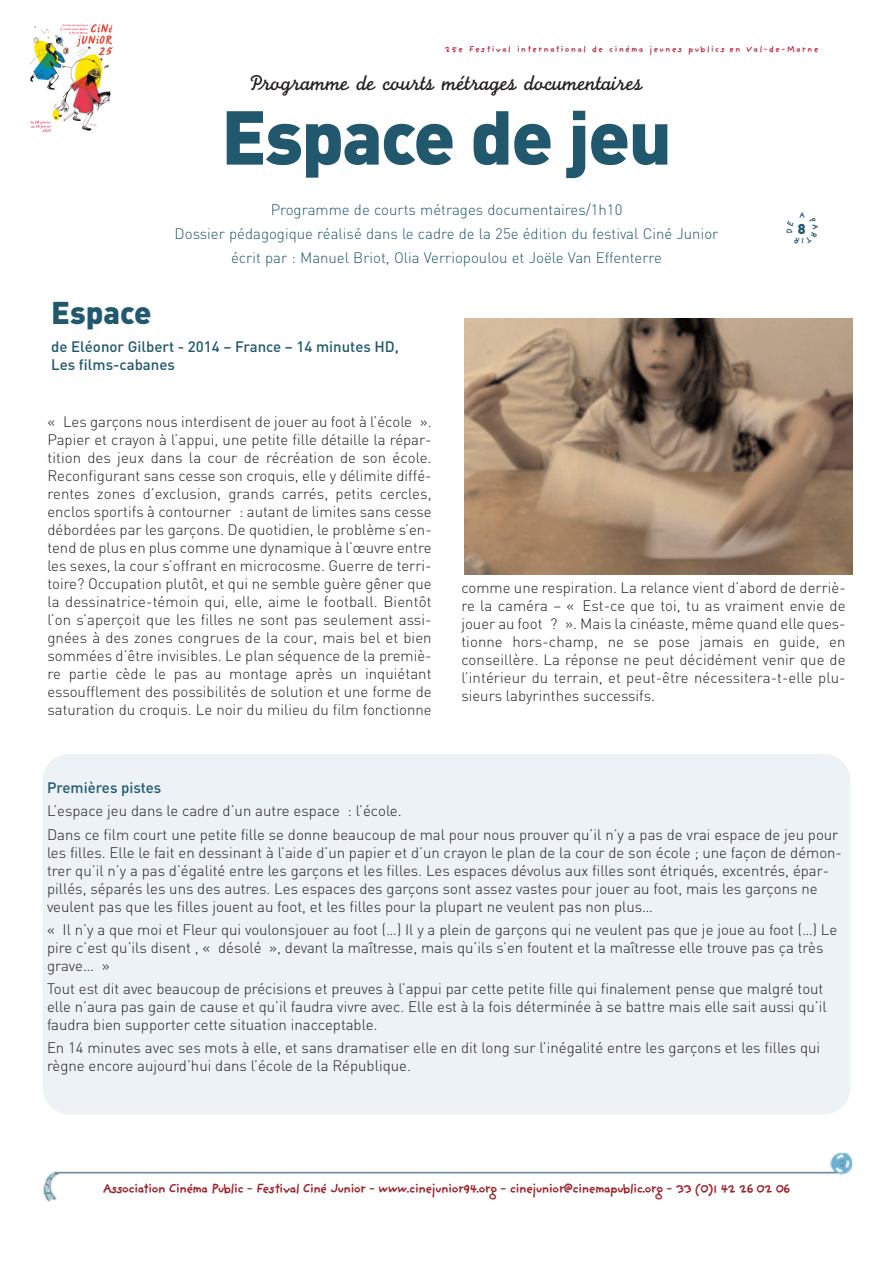
<style>
.page{position:relative;width:893px;height:1263px;background:#fff}
.page>*{position:absolute;margin:0;border:0;box-sizing:border-box;transform-origin:0 0}
.t1{font:900 75px "DIN";letter-spacing:-.02em;color:#21586e}
.t2{font:900 31.05px "DIN";color:#21586e}
.t3{font:22.5px "M Monoline Script";letter-spacing:-.015em;color:#231f20}
.t4{font:300 15px/18px "DIN";color:#231f20}
.t5{font:300 15px/24px "DIN";color:#21586e;text-align:center}
.t6{font:500 15px/18px "DIN";color:#21586e}
.t7{font:900 14.1px "DIN";color:#21586e}
.t8{font:700 13.5px "Providence Sans";letter-spacing:-.09em;color:#9f212a}
.t9{font:700 8.85px "Providence Sans";letter-spacing:.12em;color:#b62841}
</style>
<div class="page">
<img style="left:43px;top:1152px;width:810px;height:50px">
<img style="left:465px;top:319px;width:387px;height:255px">
<div style="left:43px;top:754px;width:807px;height:360px;background:#ecf2f6;border-radius:27px"></div>
<img style="left:30px;top:24px;width:83px;height:108px">
<p class="t9" style="left:445px;top:44px;width:375px">25e Festival international de cinéma jeunes publics en Val-de-Marne</p>
<h3 class="t3" style="left:250px;top:71px;width:394px">Programme de courts métrages documentaires</h3>
<h1 class="t1" style="left:221px;top:87px;width:452px">Espace de jeu</h1>
<p class="t5" style="left:175px;top:197px;width:545px">Programme de courts métrages documentaires/1h10<br>Dossier pédagogique réalisé dans le cadre de la 25e édition du festival Ciné Junior écrit par : Manuel Briot, Olia Verriopoulou et Joële Van Effenterre</p>
<p class="t7" style="left:798px;top:219px;width:9px">8</p>
<h2 class="t2" style="left:51px;top:292px;width:102px">Espace</h2>
<p class="t6" style="left:51px;top:337px;width:349px">de Eléonor Gilbert - 2014 – France – 14 minutes HD,<br>Les films-cabanes</p>
<p class="t4" style="left:47px;top:412px;width:386px;text-align:justify">« Les garçons nous interdisent de jouer au foot à l’école ».<br>Papier et crayon à l’appui, une petite fille détaille la répar&shy;tition des jeux dans la cour de récréation de son école.<br>Reconfigurant sans cesse son croquis, elle y délimite diffé&shy;rentes zones d’exclusion, grands carrés, petits cercles, enclos sportifs à contourner : autant de limites sans cesse débordées par les garçons. De quotidien, le problème s’en&shy;tend de plus en plus comme une dynamique à l’œuvre entre les sexes, la cour s’offrant en microcosme. Guerre de terri&shy;toire? Occupation plutôt, et qui ne semble guère gêner que la dessinatrice-témoin qui, elle, aime le football. Bientôt l’on s’aperçoit que les filles ne sont pas seulement assi&shy;gnées à des zones congrues de la cour, mais bel et bien sommées d’être invisibles. Le plan séquence de la premiè&shy;re partie cède le pas au montage après un inquiétant essoufflement des possibilités de solution et une forme de saturation du croquis. Le noir du milieu du film fonctionne</p>
<p class="t4" style="left:461px;top:579px;width:386px;text-align:justify">comme une respiration. La relance vient d’abord de derriè&shy;re la caméra – « Est-ce que toi, tu as vraiment envie de jouer au foot ? ». Mais la cinéaste, même quand elle ques&shy;tionne hors-champ, ne se pose jamais en guide, en conseillère. La réponse ne peut décidément venir que de l’intérieur du terrain, et peut-être nécessitera-t-elle plu&shy;sieurs labyrinthes successifs.</p>
<p class="t6" style="left:47px;top:778px;width:116px">Premières pistes</p>
<p class="t4" style="left:47px;top:799px;width:793px;line-height:23.1px">L’espace jeu dans le cadre d’un autre espace : l’école.<br>Dans ce film court une petite fille se donne beaucoup de mal pour nous prouver qu’il n’y a pas de vrai espace de jeu pour</p>
<p class="t4" style="left:47px;top:843px;width:796px">les filles. Elle le fait en dessinant à l’aide d’un papier et d’un crayon le plan de la cour de son école ; une façon de démon&shy;trer qu’il n’y a pas d’égalité entre les garçons et les filles. Les espaces dévolus aux filles sont étriqués, excentrés, épar&shy;pillés, séparés les uns des autres. Les espaces des garçons sont assez vastes pour jouer au foot, mais les garçons ne veulent pas que les filles jouent au foot, et les filles pour la plupart ne veulent pas non plus…</p>
<p class="t4" style="left:47px;top:920px;width:792px">« Il n’y a que moi et Fleur qui voulonsjouer au foot (…) Il y a plein de garçons qui ne veulent pas que je joue au foot (…) Le pire c’est qu’ils disent , « désolé », devant la maîtresse, mais qu’ils s’en foutent et la maîtresse elle trouve pas ça très grave… »</p>
<p class="t4" style="left:47px;top:979px;width:781px">Tout est dit avec beaucoup de précisions et preuves à l’appui par cette petite fille qui finalement pense que malgré tout elle n’aura pas gain de cause et qu’il faudra vivre avec. Elle est à la fois déterminée à se battre mais elle sait aussi qu’il faudra bien supporter cette situation inacceptable.</p>
<p class="t4" style="left:47px;top:1038px;width:775px">En 14 minutes avec ses mots à elle, et sans dramatiser elle en dit long sur l’inégalité entre les garçons et les filles qui règne encore aujourd’hui dans l’école de la République.</p>
<p class="t8" style="left:103px;top:1180px;width:689px">Association Cinéma Public - Festival Ciné Junior - www.cinejunior94.org - cinejunior@cinemapublic.org - 33 (0)1 42 26 02 06</p>
</div>
